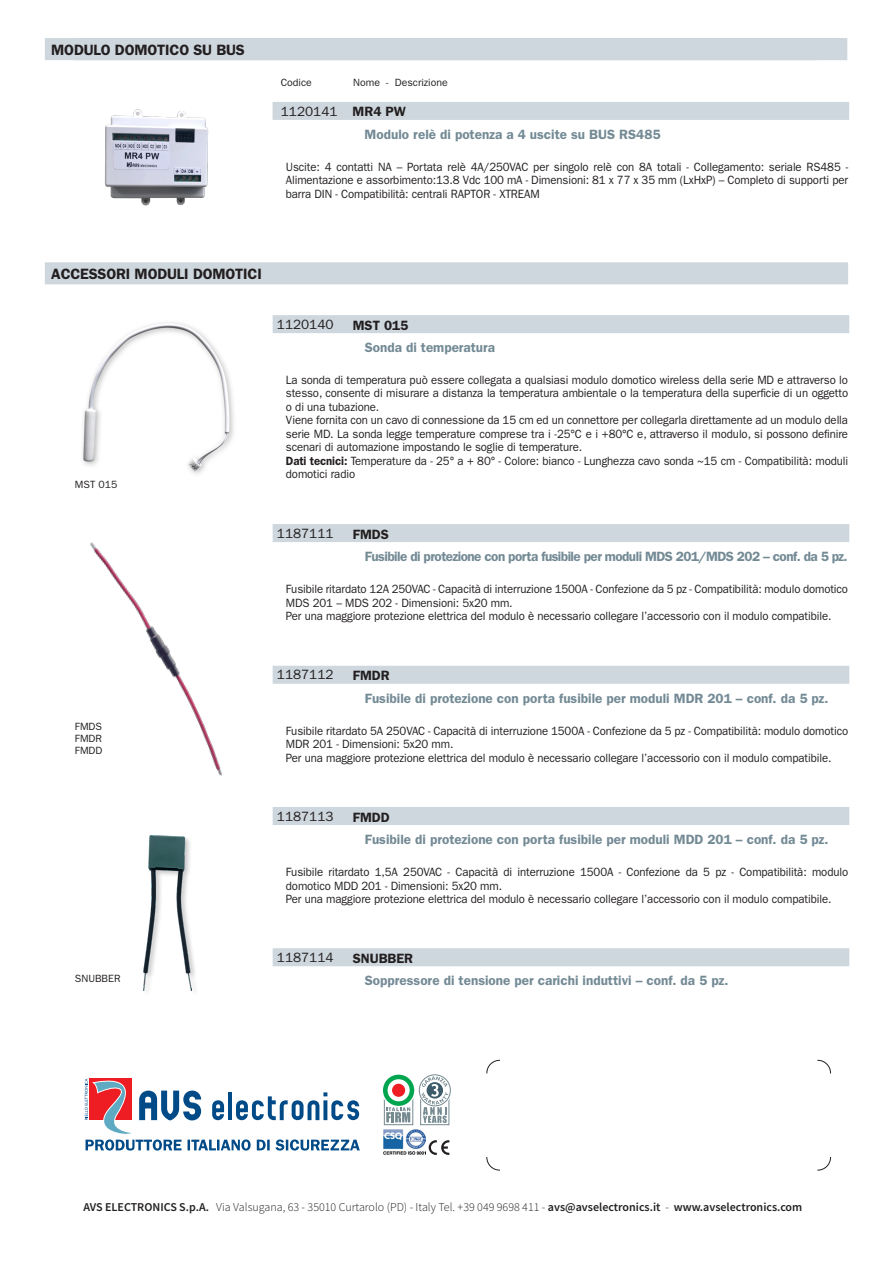
<style>
.page{position:relative;width:893px;height:1263px;background:#fff}
.page>*{position:absolute;margin:0;border:0;box-sizing:border-box;transform-origin:0 0}
.gamma_prodotto{font:600 15px "Franklin Gothic";letter-spacing:-.01em;color:#231f20}
.descrizione{font:600 13.5px "Franklin Gothic";color:#738a95}
.descrizione-2{font:600 13.5px "Franklin Gothic";letter-spacing:-.04em;color:#738a95}
.codice{font:13.5px "Franklin Gothic";color:#231f20}
.nome_prodotto{font:600 13.5px "Franklin Gothic";color:#231f20}
.caratteristiche{font:12px/13.5px "Franklin Gothic";letter-spacing:-.01em;color:#231f20;scale:.95 1}
.body{font:600 12px "Source Sans Pro";color:#231f20}
.t1{font:10.5px "Franklin Gothic";color:#231f20}
.s1{font-weight:600}
.s2{font-weight:300}
</style>
<div class="page">
<img style="left:82px;top:322px;width:152px;height:152px">
<img style="left:90px;top:542px;width:132px;height:234px">
<img style="left:143px;top:835px;width:49px;height:155px">
<div style="left:74px;top:38px;width:773px;height:22px;background:#ced7dd"></div>
<div style="left:45px;top:38px;width:773px;height:22px;background:#ced7dd"></div>
<div style="left:45px;top:262px;width:803px;height:22px;background:#ced7dd"></div>
<div style="left:273px;top:315px;width:576px;height:18px;background:#ced7dd"></div>
<div style="left:273px;top:524px;width:576px;height:18px;background:#ced7dd"></div>
<div style="left:273px;top:666px;width:576px;height:18px;background:#ced7dd"></div>
<div style="left:273px;top:807px;width:576px;height:18px;background:#ced7dd"></div>
<div style="left:273px;top:948px;width:576px;height:18px;background:#ced7dd"></div>
<div style="left:273px;top:102px;width:576px;height:18px;background:#ced7dd"></div>
<svg style="left:84px;top:1082px;width:1px;height:38px"></svg>
<svg style="left:85px;top:1078px;width:275px;height:72px"></svg>
<svg style="left:429px;top:1140px;width:20px;height:15px"></svg>
<svg style="left:420px;top:1099px;width:30px;height:27px"></svg>
<div style="left:420px;top:1089px;width:29px;height:36px;border:1px solid #748990"></div>
<svg style="left:418px;top:1073px;width:34px;height:34px"></svg>
<svg style="left:419px;top:1075px;width:31px;height:31px"></svg>
<div style="left:419px;top:1074px;width:32px;height:32px;border:1px solid #748990;border-radius:50%"></div>
<svg style="left:421px;top:1076px;width:27px;height:47px"></svg>
<svg style="left:383px;top:1098px;width:31px;height:28px"></svg>
<div style="left:384px;top:1089px;width:29px;height:36px;border:1px solid #748990"></div>
<svg style="left:381px;top:1073px;width:34px;height:34px"></svg>
<div style="left:383px;top:1075px;width:31px;height:31px;background:#00a54f;border-radius:50%"></div>
<svg style="left:388px;top:1079px;width:22px;height:22px"></svg>
<div style="left:392px;top:1084px;width:13px;height:13px;background:#ee1d23;border-radius:50%"></div>
<svg style="left:386px;top:1107px;width:24px;height:15px"></svg>
<img style="left:384px;top:1129px;width:42px;height:26px">
<svg style="left:486px;top:1059px;width:345px;height:112px"></svg>
<img style="left:104px;top:109px;width:105px;height:97px">
<p class="gamma_prodotto" style="left:51px;top:41px;width:195px">MODULO DOMOTICO SU BUS</p>
<p class="gamma_prodotto" style="left:80px;top:41px;width:131px">CENTRALI XTREAM</p>
<p class="t1" style="left:281px;top:76px;width:33px">Codice</p>
<p class="t1" style="left:353px;top:76px;width:96px">Nome - Descrizione</p>
<p class="codice" style="left:281px;top:103px;width:58px">1120141</p>
<p class="nome_prodotto" style="left:353px;top:104px;width:55px">MR4 PW</p>
<p class="descrizione" style="left:365px;top:126px;width:297px">Modulo relè di potenza a 4 uscite su BUS RS485</p>
<p class="caratteristiche" style="left:286px;top:160px;width:593px;text-align:justify">Uscite: 4 contatti NA – Portata relè 4A/250VAC per singolo relè con 8A totali - Collegamento: seriale RS485 - Alimentazione e assorbimento:13.8 Vdc 100 mA - Dimensioni: 81 x 77 x 35 mm (LxHxP) – Completo di supporti per barra DIN - Compatibilità: centrali RAPTOR - XTREAM</p>
<p class="gamma_prodotto" style="left:51px;top:265px;width:212px">ACCESSORI MODULI DOMOTICI</p>
<p class="t1" style="left:75px;top:478px;width:44px">MST 015</p>
<p class="codice" style="left:277px;top:317px;width:58px">1120140</p>
<p class="nome_prodotto" style="left:353px;top:317px;width:57px">MST 015</p>
<p class="descrizione" style="left:365px;top:340px;width:132px">Sonda di temperatura</p>
<p class="caratteristiche" style="left:286px;top:373px;width:593px;text-align:justify">La sonda di temperatura può essere collegata a qualsiasi modulo domotico wireless della serie MD e attraverso lo stesso, consente di misurare a distanza la temperatura ambientale o la temperatura della superficie di un oggetto o di una tubazione.</p>
<p class="caratteristiche" style="left:286px;top:413px;width:593px;text-align:justify">Viene fornita con un cavo di connessione da 15 cm ed un connettore per collegarla direttamente ad un modulo della serie MD. La sonda legge temperature comprese tra i -25°C e i +80°C e, attraverso il modulo, si possono definire scenari di automazione impostando le soglie di temperature.</p>
<p class="caratteristiche" style="left:286px;top:454px;width:593px"><span class="s1">Dati tecnici:</span> Temperature da - 25° a + 80° - Colore: bianco - Lunghezza cavo sonda ~15 cm - Compatibilità: moduli domotici radio</p>
<p class="codice" style="left:277px;top:525px;width:58px">1187111</p>
<p class="nome_prodotto" style="left:353px;top:526px;width:38px">FMDS</p>
<p class="descrizione-2" style="left:365px;top:548px;width:484px">Fusibile di protezione con porta fusibile per moduli MDS 201/MDS 202 – conf. da 5 pz.</p>
<p class="caratteristiche" style="left:286px;top:582px;width:593px">Fusibile ritardato 12A 250VAC - Capacità di interruzione 1500A - Confezione da 5 pz - Compatibilità: modulo domotico<br>MDS 201 – MDS 202 - Dimensioni: 5x20 mm.</p>
<p class="caratteristiche" style="left:286px;top:609px;width:576px">Per una maggiore protezione elettrica del modulo è necessario collegare l’accessorio con il modulo compatibile.</p>
<p class="t1" style="left:75px;top:720px;width:29px">FMDS</p>
<p class="t1" style="left:75px;top:732px;width:29px">FMDR</p>
<p class="t1" style="left:75px;top:744px;width:29px">FMDD</p>
<p class="t1" style="left:75px;top:973px;width:47px">SNUBBER</p>
<p class="codice" style="left:277px;top:667px;width:58px">1187112</p>
<p class="nome_prodotto" style="left:353px;top:668px;width:38px">FMDR</p>
<p class="descrizione" style="left:365px;top:690px;width:465px">Fusibile di protezione con porta fusibile per moduli MDR 201 – conf. da 5 pz.</p>
<p class="caratteristiche" style="left:286px;top:724px;width:593px">Fusibile ritardato 5A 250VAC - Capacità di interruzione 1500A - Confezione da 5 pz - Compatibilità: modulo domotico<br>MDR 201 - Dimensioni: 5x20 mm.</p>
<p class="caratteristiche" style="left:286px;top:751px;width:576px">Per una maggiore protezione elettrica del modulo è necessario collegare l’accessorio con il modulo compatibile.</p>
<p class="codice" style="left:277px;top:808px;width:58px">1187113</p>
<p class="nome_prodotto" style="left:353px;top:809px;width:38px">FMDD</p>
<p class="descrizione" style="left:365px;top:831px;width:465px">Fusibile di protezione con porta fusibile per moduli MDD 201 – conf. da 5 pz.</p>
<p class="caratteristiche" style="left:286px;top:865px;width:593px">Fusibile ritardato 1,5A 250VAC - Capacità di interruzione 1500A - Confezione da 5 pz - Compatibilità: modulo domotico MDD 201 - Dimensioni: 5x20 mm.</p>
<p class="caratteristiche" style="left:286px;top:892px;width:576px">Per una maggiore protezione elettrica del modulo è necessario collegare l’accessorio con il modulo compatibile.</p>
<p class="codice" style="left:277px;top:950px;width:58px">1187114</p>
<p class="nome_prodotto" style="left:353px;top:950px;width:62px">SNUBBER</p>
<p class="descrizione" style="left:365px;top:973px;width:365px">Soppressore di tensione per carichi induttivi – conf. da 5 pz.</p>
<p class="body" style="left:83px;top:1199px;width:720px">AVS ELECTRONICS S.p.A. <span class="s2">Via Valsugana, 63 - 35010 Curtarolo (PD) - Italy Tel. +39 049 9698 411 -</span> avs@avselectronics.it <span class="s2">-</span> www.avselectronics.com</p>
</div>
